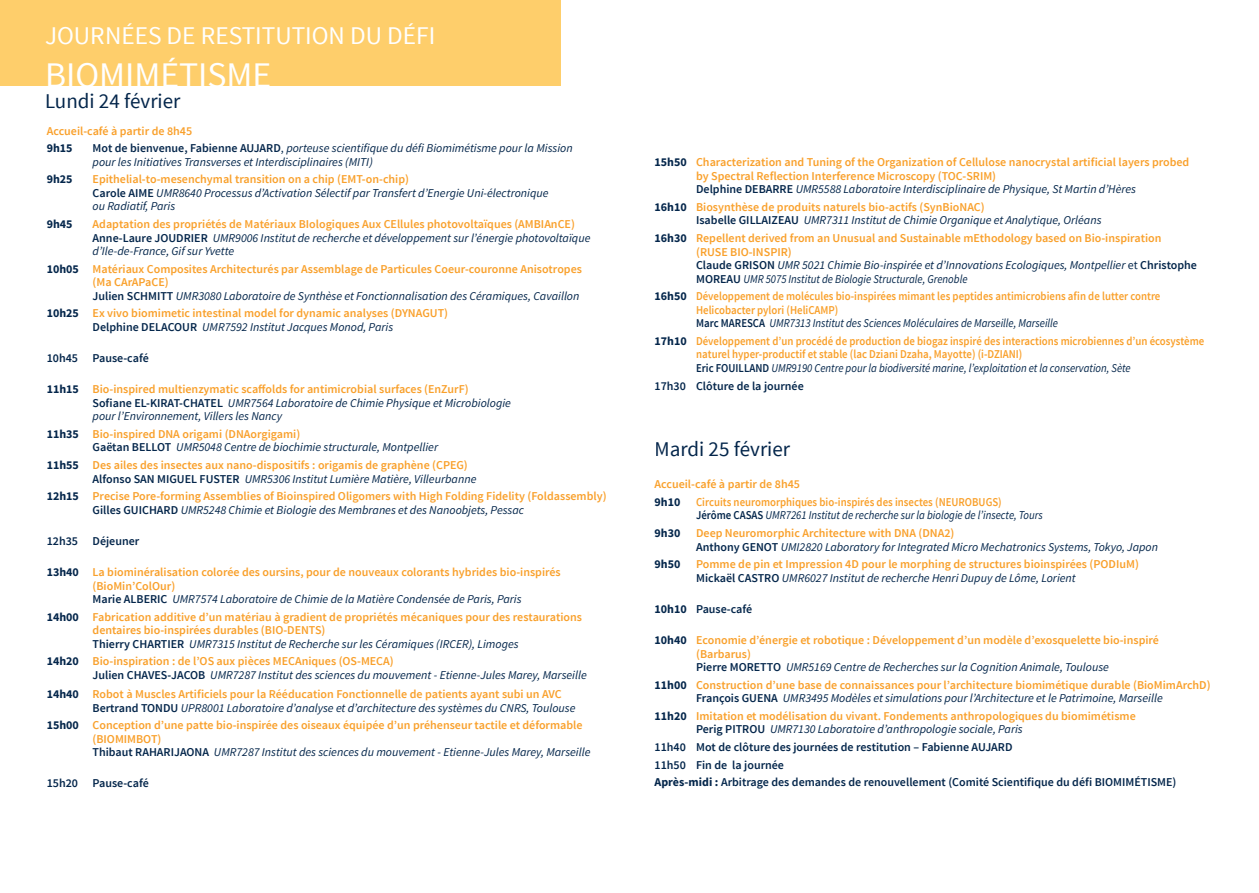
<style>
.page{position:relative;width:1259px;height:893px;background:#fff}
.page>*{position:absolute;margin:0;border:0;box-sizing:border-box;transform-origin:0 0}
.t1{font:36px "Source Sans Pro";color:#fff}
.t2{font:25.5px "Source Sans Pro";color:#fff}
.t3{font:21px "Source Sans Pro";color:#04264b}
.t4{font:600 12px/13.5px "Source Sans Pro";color:#f9a02b}
.t5{font:italic 12px/13.5px "Source Sans Pro";color:#04264b}
.t6{font:600 12px/13.5px "Source Sans Pro";color:#f9a02b;scale:.9 1}
.t7{font:600 12px/17.7px "Source Sans Pro";color:#04264b}
.t8{font:700 12px "Source Sans Pro";color:#04264b}
.s1{font-weight:600;font-style:normal}
.s2{font-style:normal}
.s3{font-weight:600;font-style:normal;color:#f9a02b}
.s4{font-weight:700;color:#04264b}
.s5{color:#04264b}
.s6{font-weight:400;font-style:italic;color:#04264b}
.s7{font-weight:700;font-style:normal}
.s8{font-weight:700}
</style>
<div class="page">
<div style="left:0;top:0;width:560px;height:85px;background:#fece6b"></div>
<h2 class="t2" style="left:45px;top:19px;width:392px">JOURNÉES DE RESTITUTION DU DÉFI</h2>
<h1 class="t1" style="left:45px;top:53px;width:228px">BIOMIMÉTISME</h1>
<h3 class="t3" style="left:45px;top:88px;width:137px">Lundi 24 février</h3>
<p class="t4" style="left:47px;top:124px;width:147px">Accueil-café à partir de 8h45</p>
<p class="t8" style="left:47px;top:140px;width:27px">9h15</p>
<p class="t5" style="left:93px;top:141px;width:481px"><span class="s1">Mot de bienvenue, Fabienne AUJARD</span><span class="s2">,</span> porteuse scientifique du défi Biomimétisme pour la Mission pour les Initiatives Transverses et Interdisciplinaires (MITI)</p>
<p class="t8" style="left:47px;top:172px;width:27px">9h25</p>
<p class="t5" style="left:93px;top:173px;width:457px"><span class="s3">Epithelial-to-mesenchymal transition on a chip (EMT-on-chip)<br></span><span class="s1">Carole AIME</span> UMR8640 Processus d’Activation Sélectif par Transfert d’Energie Uni-électronique ou Radiatif, Paris</p>
<p class="t8" style="left:47px;top:216px;width:27px">9h45</p>
<p class="t5" style="left:93px;top:217px;width:499px"><span class="s3">Adaptation des propriétés de Matériaux BIologiques Aux CEllules photovoltaïques (AMBIAnCE)<br></span><span class="s1">Anne-Laure JOUDRIER</span> UMR9006 Institut de recherche et développement sur l’énergie photovoltaïque d’Ile-de-France, Gif sur Yvette</p>
<p class="t4" style="left:93px;top:262px;width:491px;text-indent:-46px"><span class="s4">10h05</span> Matériaux Composites Architecturés par Assemblage de Particules Coeur-couronne Anisotropes (Ma CArAPaCE)<br><span class="s5">Julien SCHMITT</span> <span class="s6">UMR3080 Laboratoire de Synthèse et Fonctionnalisation des Céramiques, Cavaillon</span></p>
<p class="t4" style="left:93px;top:307px;width:357px;text-indent:-46px"><span class="s4">10h25</span> Ex vivo biomimetic intestinal model for dynamic analyses (DYNAGUT)<br><span class="s5">Delphine DELACOUR</span> <span class="s6">UMR7592 Institut Jacques Monod, Paris</span></p>
<p class="t7" style="left:47px;top:349px;width:103px">10h45 Pause-café</p>
<p class="t5" style="left:93px;top:382px;width:420px;text-indent:-46px"><span class="s7">11h15</span> <span class="s3">Bio-inspired multienzymatic scaffolds for antimicrobial surfaces (EnZurF)<br></span><span class="s1">Sofiane EL-KIRAT-CHATEL</span> UMR7564 Laboratoire de Chimie Physique et Microbiologie pour l’Environnement, Villers les Nancy</p>
<p class="t5" style="left:93px;top:427px;width:347px;text-indent:-46px"><span class="s7">11h35</span> <span class="s3">Bio-inspired DNA origami (DNAorgigami)<br></span><span class="s1">Gaëtan BELLOT</span> UMR5048 Centre de biochimie structurale, Montpellier</p>
<p class="t4" style="left:93px;top:459px;width:385px;text-indent:-46px"><span class="s4">11h55</span> Des ailes des insectes aux nano-dispositifs : origamis de graphène (CPEG)<br><span class="s5">Alfonso SAN MIGUEL FUSTER</span> <span class="s6">UMR5306 Institut Lumière Matière, Villeurbanne</span></p>
<p class="t4" style="left:93px;top:490px;width:515px;text-indent:-46px"><span class="s4">12h15</span> Precise Pore-forming Assemblies of Bioinspired Oligomers with High Folding Fidelity (Foldassembly)<br><span class="s5">Gilles GUICHARD</span> <span class="s6">UMR5248 Chimie et Biologie des Membranes et des Nanoobjets, Pessac</span></p>
<p class="t7" style="left:47px;top:532px;width:94px">12h35 Déjeuner</p>
<p class="t4" style="left:93px;top:566px;width:470px;text-indent:-46px"><span class="s4">13h40</span> La biominéralisation colorée des oursins, pour de nouveaux colorants hybrides bio-inspirés (BioMin’ColOur)<br><span class="s5">Marie ALBERIC</span> <span class="s6">UMR7574 Laboratoire de Chimie de la Matière Condensée de Paris, Paris</span></p>
<p class="t4" style="left:93px;top:610px;width:491px;text-indent:-46px"><span class="s4">14h00</span> Fabrication additive d’un matériau à gradient de propriétés mécaniques pour des restaurations dentaires bio-inspirées durables (BIO-DENTS)<br><span class="s5">Thierry CHARTIER</span> <span class="s6">UMR7315 Institut de Recherche sur les Céramiques (IRCER), Limoges</span></p>
<p class="t5" style="left:93px;top:655px;width:496px;text-indent:-46px"><span class="s7">14h20</span> <span class="s3">Bio-inspiration : de l’OS aux pièces MECAniques (OS-MECA)<br></span><span class="s1">Julien CHAVES-JACOB</span> UMR7287 Institut des sciences du mouvement - Etienne-Jules Marey, Marseille</p>
<p class="t4" style="left:93px;top:688px;width:484px;text-indent:-46px"><span class="s4">14h40</span> Robot à Muscles Artificiels pour la Rééducation Fonctionnelle de patients ayant subi un AVC<br><span class="s5">Bertrand TONDU</span> <span class="s6">UPR8001 Laboratoire d’analyse et d’architecture des systèmes du CNRS, Toulouse</span></p>
<p class="t4" style="left:93px;top:719px;width:499px;text-indent:-46px"><span class="s4">15h00</span> Conception d’une patte bio-inspirée des oiseaux équipée d’un préhenseur tactile et déformable (BIOMIMBOT)<br><span class="s5">Thibaut RAHARIJAONA</span> <span class="s6">UMR7287 Institut des sciences du mouvement - Etienne-Jules Marey, Marseille</span></p>
<p class="t7" style="left:47px;top:775px;width:103px">15h20 Pause-café</p>
<p class="t4" style="left:696px;top:156px;width:495px;text-indent:-42px"><span class="s4">15h50</span> Characterization and Tuning of the Organization of Cellulose nanocrystal artificial layers probed by Spectral Reflection Interference Microscopy (TOC-SRIM)<br><span class="s5">Delphine DEBARRE</span> <span class="s6">UMR5588 Laboratoire Interdisciplinaire de Physique, St Martin d’Hères</span></p>
<p class="t5" style="left:696px;top:200px;width:407px;text-indent:-42px"><span class="s7">16h10</span> <span class="s3">Biosynthèse de produits naturels bio-actifs (SynBioNAC)<br></span><span class="s1">Isabelle GILLAIZEAU</span> UMR7311 Institut de Chimie Organique et Analytique, Orléans</p>
<p class="t5" style="left:696px;top:231px;width:502px;text-indent:-42px"><span class="s7">16h30</span> <span class="s3">Repellent derived from an Unusual and Sustainable mEthodology based on Bio-inspiration<br>(RUSE BIO-INSPIR)<br></span><span class="s1">Claude GRISON</span> UMR 5021 Chimie Bio-inspirée et d’Innovations Ecologiques, Montpellier <span class="s2">et</span> <span class="s1">Christophe MOREAU</span> UMR 5075 Institut de Biologie Structurale, Grenoble</p>
<p class="t6" style="left:696px;top:290px;width:517px;text-indent:-42px"><span class="s4">16h50</span> Développement de molécules bio-inspirées mimant les peptides antimicrobiens afin de lutter contre<br>Helicobacter pylori (HeliCAMP)<br><span class="s5">Marc MARESCA</span> <span class="s6">UMR7313 Institut des Sciences Moléculaires de Marseille, Marseille</span></p>
<p class="t6" style="left:696px;top:334px;width:566px;text-indent:-42px"><span class="s4">17h10</span> Développement d’un procédé de production de biogaz inspiré des interactions microbiennes d’un écosystème naturel hyper-productif et stable (lac Dziani Dzaha, Mayotte) (i-DZIANI)<br><span class="s5">Eric FOUILLAND</span> <span class="s6">UMR9190 Centre pour la biodiversité marine, l’exploitation et la conservation, Sète</span></p>
<p class="t7" style="left:654px;top:377px;width:151px">17h30 Clôture de la journée</p>
<h3 class="t3" style="left:654px;top:436px;width:137px">Mardi 25 février</h3>
<p class="t4" style="left:654px;top:478px;width:147px">Accueil-café à partir de 8h45</p>
<p class="t8" style="left:654px;top:494px;width:27px">9h10</p>
<p class="t6" style="left:696px;top:495px;width:387px">Circuits neuromorphiques bio-inspirés des insectes (NEUROBUGS)<br><span class="s5">Jérôme CASAS</span> <span class="s6">UMR7261 Institut de recherche sur la biologie de l’insecte, Tours</span></p>
<p class="t8" style="left:654px;top:525px;width:27px">9h30</p>
<p class="t5" style="left:696px;top:526px;width:463px"><span class="s3">Deep Neuromorphic Architecture with DNA (DNA2)<br></span><span class="s1">Anthony GENOT</span> UMI2820 Laboratory for Integrated Micro Mechatronics Systems, Tokyo, Japon</p>
<p class="t8" style="left:654px;top:556px;width:27px">9h50</p>
<p class="t4" style="left:696px;top:558px;width:444px">Pomme de pin et Impression 4D pour le morphing de structures bioinspirées (PODIuM)<br><span class="s5">Mickaël CASTRO</span> <span class="s6">UMR6027 Institut de recherche Henri Dupuy de Lôme, Lorient</span></p>
<p class="t7" style="left:654px;top:600px;width:99px"><span class="s8">10h10</span> Pause-café</p>
<p class="t4" style="left:696px;top:634px;width:464px;text-indent:-42px"><span class="s4">10h40</span> Economie d’énergie et robotique : Développement d’un modèle d’exosquelette bio-inspiré (Barbarus)<br><span class="s5">Pierre MORETTO</span> <span class="s6">UMR5169 Centre de Recherches sur la Cognition Animale, Toulouse</span></p>
<p class="t4" style="left:654px;top:678px;width:557px;text-align:center"><span class="s4">11h00</span> Construction d’une base de connaissances pour l’architecture biomimétique durable (BioMimArchD)<br><span class="s5">François GUENA</span> <span class="s6">UMR3495 Modèles et simulations pour l’Architecture et le Patrimoine, Marseille</span></p>
<p class="t4" style="left:696px;top:709px;width:441px;text-indent:-42px"><span class="s4">11h20</span> Imitation et modélisation du vivant. Fondements anthropologiques du biomimétisme<br><span class="s5">Perig PITROU</span> <span class="s6">UMR7130 Laboratoire d’anthropologie sociale, Paris</span></p>
<p class="t7" style="left:654px;top:738px;width:523px">11h40 Mot de clôture des journées de restitution – Fabienne AUJARD<br>11h50 Fin de la journée<br><span class="s8">Après-midi :</span> Arbitrage des demandes de renouvellement (Comité Scientifique du défi BIOMIMÉTISME)</p>
</div>
